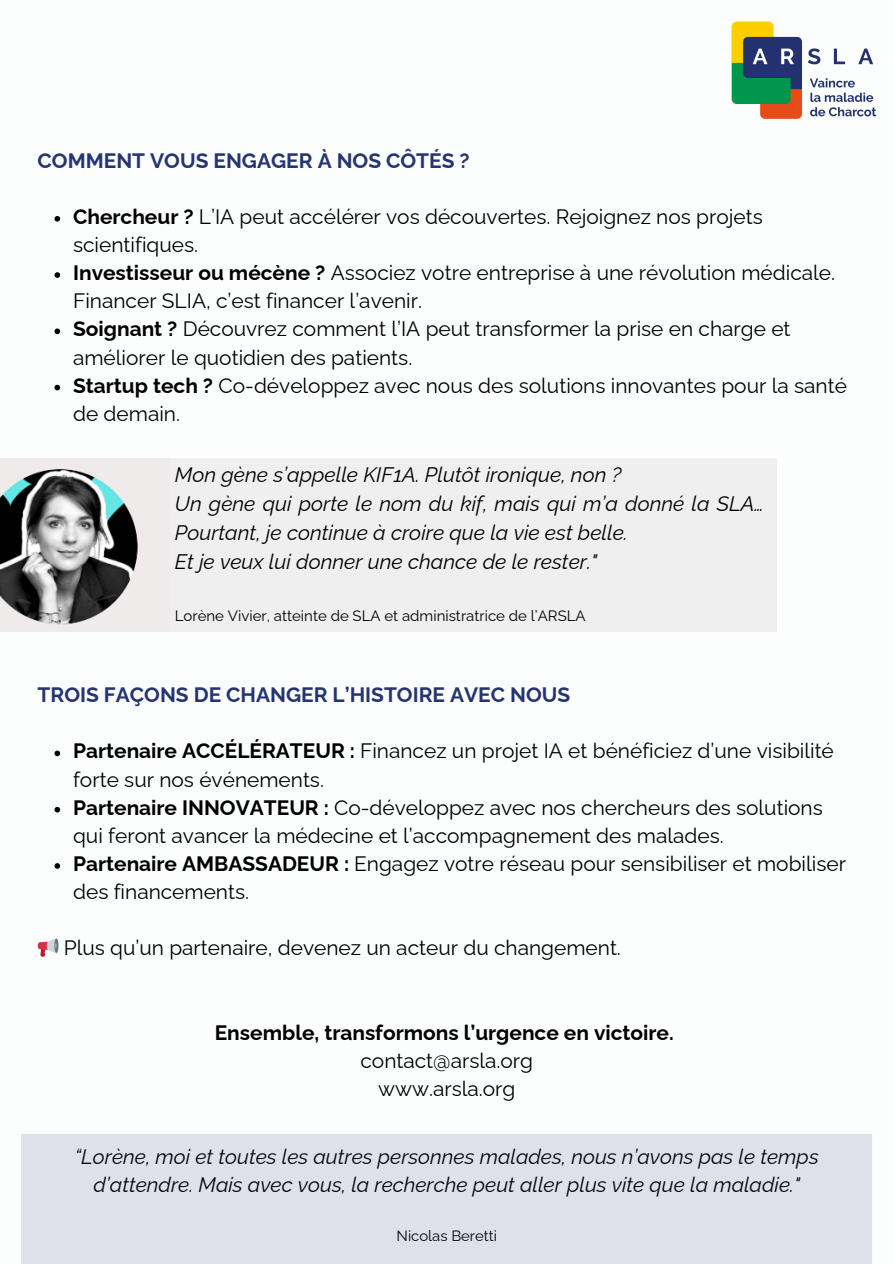
<style>
.page{position:relative;width:894px;height:1264px;background:#fff}
.page>*{position:absolute;margin:0;border:0;box-sizing:border-box;transform-origin:0 0}
.t1{font:italic 21px/29.2px "Raleway";color:#000}
.t2{font:20.85px/28.2px "Raleway";color:#000}
.t3{font:italic 20.85px/28.2px "Raleway";color:#000;text-align:center}
.t4{font:700 20.85px/28.2px "Raleway";color:#000;text-align:center}
.t5{font:700 20.85px "Raleway";color:#263570}
.t6{font:15px "Raleway";color:#000}
.t7{font:14.85px "Raleway";color:#000}
.s1{font-weight:700}
.s2{font-weight:400}
</style>
<div class="page">
<svg style="left:54px;top:216px;width:6px;height:5px"></svg>
<svg style="left:54px;top:272px;width:6px;height:6px"></svg>
<svg style="left:54px;top:328px;width:6px;height:6px"></svg>
<svg style="left:54px;top:385px;width:6px;height:5px"></svg>
<svg style="left:54px;top:750px;width:6px;height:6px"></svg>
<svg style="left:54px;top:806px;width:6px;height:6px"></svg>
<svg style="left:54px;top:863px;width:6px;height:5px"></svg>
<div style="left:162px;top:458px;width:614px;height:173px;background:#f0efef"></div>
<div style="left:22px;top:1134px;width:849px;height:129px;background:#dee1e9"></div>
<img style="left:0;top:458px;width:162px;height:173px">
<img style="left:731px;top:21px;width:146px;height:98px">
<p class="t5" style="left:38px;top:148px;width:433px">COMMENT VOUS ENGAGER À NOS CÔTÉS ?</p>
<h1 class="t2" style="left:73px;top:202px;width:691px"><span class="s1">Chercheur ?</span> L’IA peut accélérer vos découvertes. Rejoignez nos projets scientifiques.</h1>
<p class="t2" style="left:73px;top:259px;width:763px"><span class="s1">Investisseur ou mécène ?</span> Associez votre entreprise à une révolution médicale.<br>Financer SLIA, c’est financer l’avenir.</p>
<p class="t2" style="left:73px;top:315px;width:718px"><span class="s1">Soignant ?</span> Découvrez comment l’IA peut transformer la prise en charge et améliorer le quotidien des patients.</p>
<p class="t2" style="left:73px;top:371px;width:775px"><span class="s1">Startup tech ?</span> Co-développez avec nous des solutions innovantes pour la santé de demain.</p>
<p class="t1" style="left:175px;top:459px;width:590px">Mon gène s’appelle KIF1A. Plutôt ironique, non ?<br>Un gène qui porte le nom du kif, mais qui m’a donné la SLA… Pourtant, je continue à croire que la vie est belle.<br>Et je veux lui donner une chance de le rester."</p>
<h2 class="t6" style="left:175px;top:607px;width:412px">Lorène Vivier, atteinte de SLA et administratrice de l’ARSLA</h2>
<p class="t5" style="left:38px;top:682px;width:534px">TROIS FAÇONS DE CHANGER L’HISTOIRE AVEC NOUS</p>
<h1 class="t2" style="left:73px;top:737px;width:762px"><span class="s1">Partenaire ACCÉLÉRATEUR :</span> Financez un projet IA et bénéficiez d’une visibilité forte sur nos événements.</h1>
<p class="t2" style="left:73px;top:793px;width:751px"><span class="s1">Partenaire INNOVATEUR :</span> Co-développez avec nos chercheurs des solutions qui feront avancer la médecine et l’accompagnement des malades.</p>
<p class="t2" style="left:73px;top:849px;width:774px"><span class="s1">Partenaire AMBASSADEUR :</span> Engagez votre réseau pour sensibiliser et mobiliser des financements.</p>
<p class="t2" style="left:64px;top:934px;width:558px">Plus qu’un partenaire, devenez un acteur du changement.</p>
<h2 class="t4" style="left:215px;top:1018px;width:460px">Ensemble, transformons l’urgence en victoire. <span class="s2">contact@arsla.org<br>www.arsla.org</span></h2>
<h2 class="t3" style="left:75px;top:1142px;width:745px">“Lorène, moi et toutes les autres personnes malades, nous n’avons pas le temps d’attendre. Mais avec vous, la recherche peut aller plus vite que la maladie."</h2>
<h2 class="t7" style="left:396px;top:1227px;width:102px">Nicolas Beretti</h2>
</div>
